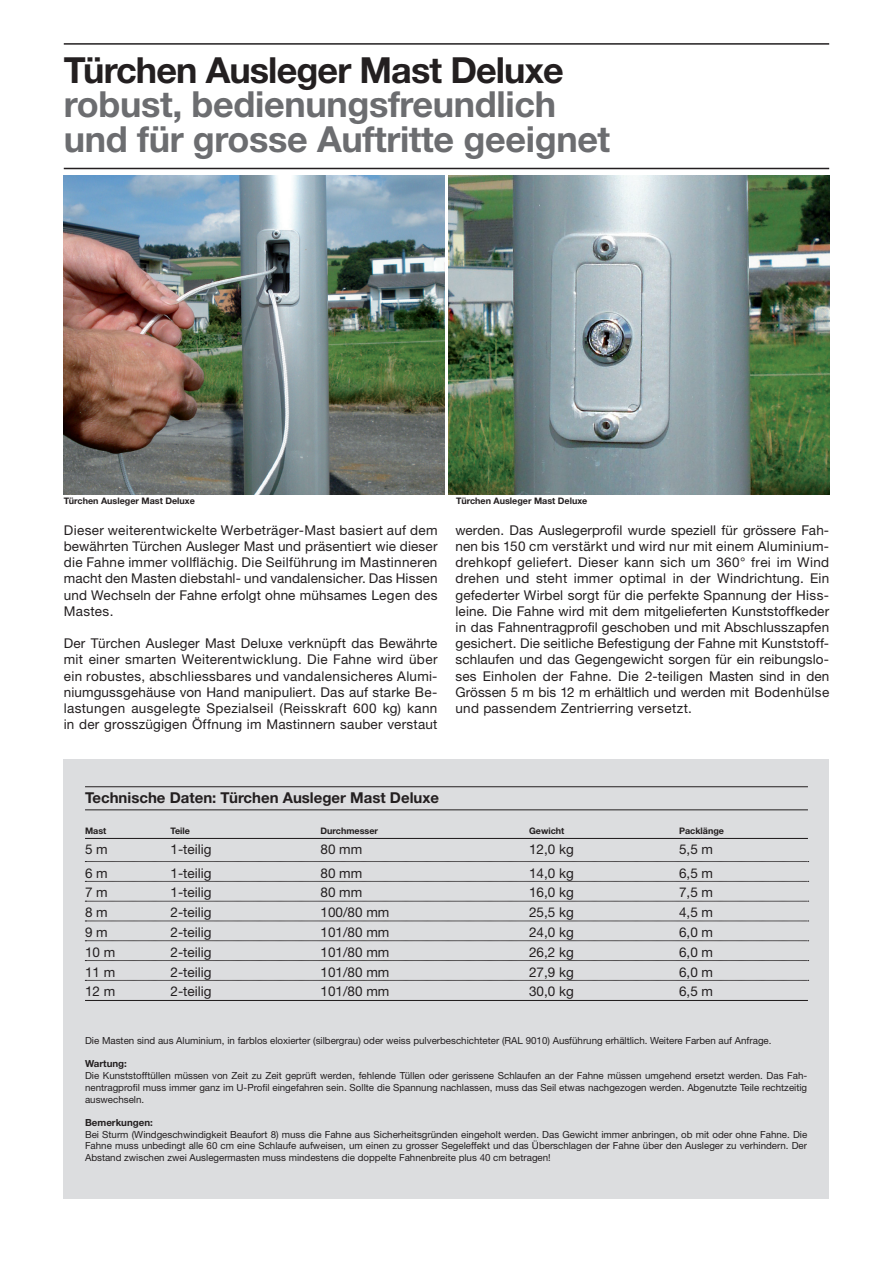
<style>
.page{position:relative;width:893px;height:1263px;background:#fff}
.page>*{position:absolute;margin:0;border:0;box-sizing:border-box;transform-origin:0 0}
.t1{font:700 36px "Helvetica Neue LT Std";letter-spacing:-.01em;color:#6c6d70}
.t2{font:700 36px "Helvetica Neue LT Std";letter-spacing:-.025em;color:#231f20}
.t3{font:700 15px "Helvetica Neue LT Std";color:#231f20}
.t4{font:13.5px/16.2px "Helvetica Neue LT Std";letter-spacing:.01em;color:#231f20;text-align:justify}
.t5{font:9.75px/11.7px "Helvetica Neue LT Std";color:#231f20;text-align:justify}
.t6{font:700 9.75px "Helvetica Neue LT Std";color:#231f20}
.t7{font:700 9px "Helvetica Neue LT Std";color:#231f20}
</style>
<div class="page">
<img style="left:448px;top:175px;width:381px;height:319px">
<hr style="left:64px;top:168px;width:765px;height:1px;background:#231f20">
<div style="left:64px;top:759px;width:765px;height:440px;background:#dcdddf"></div>
<hr style="left:64px;top:43px;width:765px;height:2px;background:#231f20">
<img style="left:64px;top:175px;width:381px;height:319px">
<hr style="left:85px;top:838px;width:723px;height:1px;background:#231f20">
<svg style="left:85px;top:861px;width:724px;height:1px"></svg>
<svg style="left:85px;top:881px;width:724px;height:1px"></svg>
<svg style="left:85px;top:901px;width:724px;height:1px"></svg>
<svg style="left:85px;top:921px;width:724px;height:1px"></svg>
<svg style="left:85px;top:940px;width:724px;height:1px"></svg>
<svg style="left:85px;top:960px;width:724px;height:1px"></svg>
<svg style="left:85px;top:980px;width:724px;height:1px"></svg>
<hr style="left:85px;top:1000px;width:723px;height:1px;background:#231f20">
<hr style="left:85px;top:786px;width:723px;height:1px;background:#231f20">
<hr style="left:85px;top:809px;width:723px;height:1px;background:#231f20">
<p class="t2" style="left:64px;top:48px;width:502px">Türchen Ausleger Mast Deluxe</p>
<p class="t1" style="left:64px;top:82px;width:494px">robust, bedienungsfreundlich</p>
<p class="t1" style="left:64px;top:117px;width:548px">und für grosse Auftritte geeignet</p>
<p class="t7" style="left:64px;top:495px;width:133px">Türchen Ausleger Mast Deluxe</p>
<p class="t7" style="left:456px;top:495px;width:133px">Türchen Ausleger Mast Deluxe</p>
<p class="t4" style="left:64px;top:522px;width:375px">Dieser weiterentwickelte Werbeträger-Mast basiert auf dem bewährten Türchen Ausleger Mast und präsentiert wie dieser die Fahne immer vollflächig. Die Seilführung im Mastinneren macht den Masten diebstahl- und vandalensicher. Das Hissen und Wechseln der Fahne erfolgt ohne mühsames Legen des Mastes.</p>
<p class="t4" style="left:64px;top:635px;width:375px">Der Türchen Ausleger Mast Deluxe verknüpft das Bewährte mit einer smarten Weiterentwicklung. Die Fahne wird über ein robustes, abschliessbares und vandalensicheres Alumi&shy;niumgussgehäuse von Hand manipuliert. Das auf starke Be&shy;lastungen ausgelegte Spezialseil (Reisskraft 600 kg) kann in der grosszügigen Öffnung im Mastinnern sauber verstaut</p>
<p class="t4" style="left:455px;top:522px;width:375px">werden. Das Auslegerprofil wurde speziell für grössere Fah&shy;nen bis 150 cm verstärkt und wird nur mit einem Aluminium&shy;drehkopf geliefert. Dieser kann sich um 360° frei im Wind drehen und steht immer optimal in der Windrichtung. Ein gefederter Wirbel sorgt für die perfekte Spannung der Hiss&shy;leine. Die Fahne wird mit dem mitgelieferten Kunststoffkeder in das Fahnentragprofil geschoben und mit Abschlusszapfen gesichert. Die seitliche Befestigung der Fahne mit Kunststoff&shy;schlaufen und das Gegengewicht sorgen für ein reibungslo&shy;ses Einholen der Fahne. Die 2-teiligen Masten sind in den Grössen 5 m bis 12 m erhältlich und werden mit Bodenhülse und passendem Zentrierring versetzt.</p>
<p class="t3" style="left:85px;top:788px;width:356px">Technische Daten: Türchen Ausleger Mast Deluxe</p>
<p class="t7" style="left:85px;top:825px;width:23px">Mast</p>
<p class="t7" style="left:171px;top:825px;width:21px">Teile</p>
<p class="t7" style="left:321px;top:825px;width:59px">Durchmesser</p>
<p class="t7" style="left:529px;top:825px;width:37px">Gewicht</p>
<p class="t7" style="left:679px;top:825px;width:46px">Packlänge</p>
<p class="t4" style="left:85px;top:841px;width:24px">5 m</p>
<p class="t4" style="left:171px;top:841px;width:42px">1-teilig</p>
<p class="t4" style="left:321px;top:841px;width:43px">80 mm</p>
<p class="t4" style="left:529px;top:841px;width:46px">12,0 kg</p>
<p class="t4" style="left:679px;top:841px;width:36px">5,5 m</p>
<p class="t4" style="left:85px;top:864px;width:24px">6 m</p>
<p class="t4" style="left:171px;top:864px;width:42px">1-teilig</p>
<p class="t4" style="left:321px;top:864px;width:43px">80 mm</p>
<p class="t4" style="left:529px;top:864px;width:46px">14,0 kg</p>
<p class="t4" style="left:679px;top:864px;width:36px">6,5 m</p>
<p class="t4" style="left:85px;top:884px;width:24px">7 m</p>
<p class="t4" style="left:171px;top:884px;width:42px">1-teilig</p>
<p class="t4" style="left:321px;top:884px;width:43px">80 mm</p>
<p class="t4" style="left:529px;top:884px;width:46px">16,0 kg</p>
<p class="t4" style="left:679px;top:884px;width:36px">7,5 m</p>
<p class="t4" style="left:85px;top:904px;width:24px">8 m</p>
<p class="t4" style="left:171px;top:904px;width:42px">2-teilig</p>
<p class="t4" style="left:321px;top:904px;width:70px">100/80 mm</p>
<p class="t4" style="left:529px;top:904px;width:46px">25,5 kg</p>
<p class="t4" style="left:679px;top:904px;width:36px">4,5 m</p>
<p class="t4" style="left:85px;top:924px;width:24px">9 m</p>
<p class="t4" style="left:171px;top:924px;width:42px">2-teilig</p>
<p class="t4" style="left:321px;top:924px;width:70px">101/80 mm</p>
<p class="t4" style="left:529px;top:924px;width:46px">24,0 kg</p>
<p class="t4" style="left:679px;top:924px;width:36px">6,0 m</p>
<p class="t4" style="left:85px;top:944px;width:32px">10 m</p>
<p class="t4" style="left:171px;top:944px;width:42px">2-teilig</p>
<p class="t4" style="left:321px;top:944px;width:70px">101/80 mm</p>
<p class="t4" style="left:529px;top:944px;width:46px">26,2 kg</p>
<p class="t4" style="left:679px;top:944px;width:36px">6,0 m</p>
<p class="t4" style="left:85px;top:963px;width:32px">11 m</p>
<p class="t4" style="left:171px;top:963px;width:42px">2-teilig</p>
<p class="t4" style="left:321px;top:963px;width:70px">101/80 mm</p>
<p class="t4" style="left:529px;top:963px;width:46px">27,9 kg</p>
<p class="t4" style="left:679px;top:963px;width:36px">6,0 m</p>
<p class="t4" style="left:85px;top:983px;width:32px">12 m</p>
<p class="t4" style="left:171px;top:983px;width:42px">2-teilig</p>
<p class="t4" style="left:321px;top:983px;width:70px">101/80 mm</p>
<p class="t4" style="left:529px;top:983px;width:46px">30,0 kg</p>
<p class="t4" style="left:679px;top:983px;width:36px">6,5 m</p>
<p class="t5" style="left:85px;top:1034px;width:688px">Die Masten sind aus Aluminium, in farblos eloxierter (silbergrau) oder weiss pulverbeschichteter (RAL 9010) Ausführung erhältlich. Weitere Farben auf Anfrage.</p>
<p class="t6" style="left:85px;top:1058px;width:43px">Wartung:</p>
<p class="t5" style="left:85px;top:1070px;width:724px">Die Kunststofftüllen müssen von Zeit zu Zeit geprüft werden, fehlende Tüllen oder gerissene Schlaufen an der Fahne müssen umgehend ersetzt werden. Das Fah&shy;nentragprofil muss immer ganz im U-Profil eingefahren sein. Sollte die Spannung nachlassen, muss das Seil etwas nachgezogen werden. Abgenutzte Teile rechtzeitig auswechseln.</p>
<p class="t6" style="left:85px;top:1116px;width:69px">Bemerkungen:</p>
<p class="t5" style="left:85px;top:1128px;width:724px">Bei Sturm (Windgeschwindigkeit Beaufort 8) muss die Fahne aus Sicherheitsgründen eingeholt werden. Das Gewicht immer anbringen, ob mit oder ohne Fahne. Die Fahne muss unbedingt alle 60 cm eine Schlaufe aufweisen, um einen zu grosser Segeleffekt und das Überschlagen der Fahne über den Ausleger zu verhindern. Der Abstand zwischen zwei Auslegermasten muss mindestens die doppelte Fahnenbreite plus 40 cm betragen!</p>
</div>
